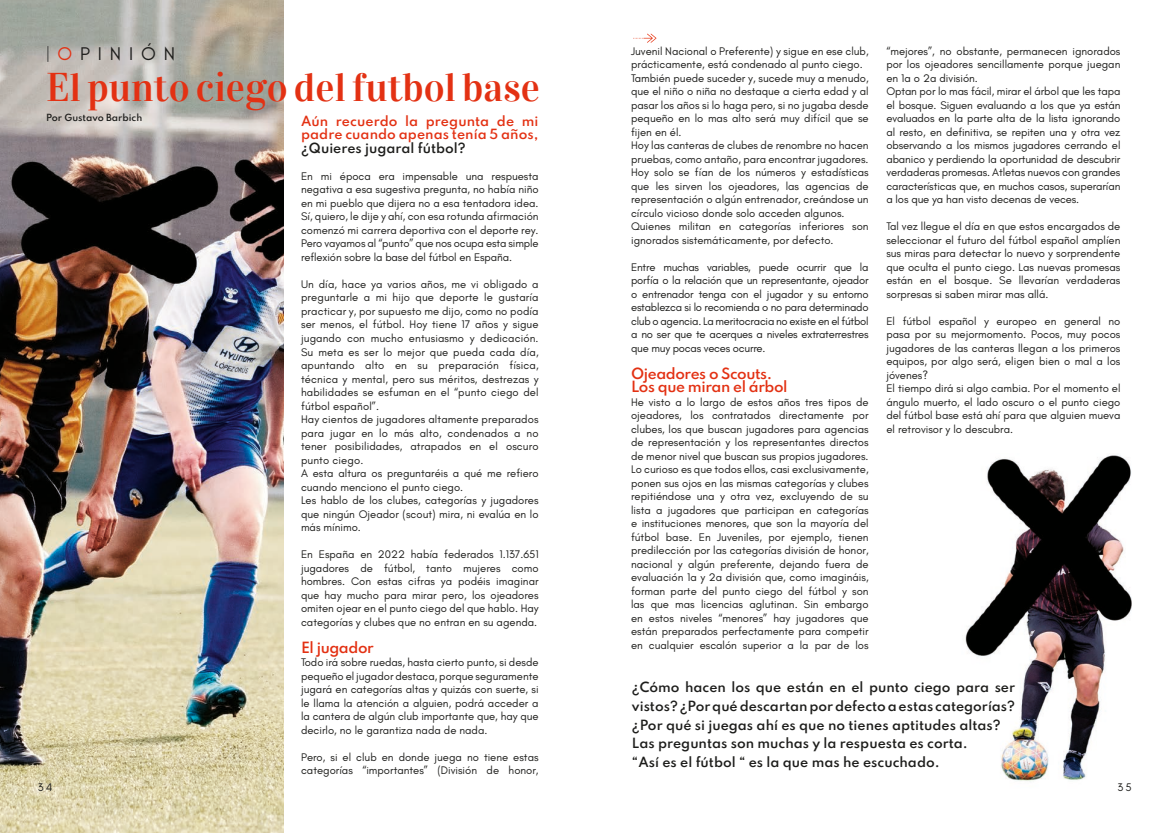
<style>
.page{position:relative;width:1170px;height:833px;background:#fff}
.page>*{position:absolute;margin:0;border:0;box-sizing:border-box;transform-origin:0 0}
.Título_-_Negro{font:40px "Vidaloka";color:#e33113}
.t1{font:18.75px "Glacial Indifference";letter-spacing:.42em;color:#1d1d1b}
.t2{font:600 13.75px "Spartan";letter-spacing:-.03em;color:#e33113}
.t3{font:600 12.5px/18.8px "Spartan";color:#1d1d1b}
.t4{font:600 12.5px/13.5px "Spartan";color:#e33113;text-align:justify}
.t5{font:11.25px/13.5px "Glacial Indifference";color:#1d1d1b;text-align:justify}
.Texto_en_Castellano{font:600 8.75px "Spartan";color:#1d1d1b}
.s1{color:#e33113}
.s2{color:#1d1d1b}
</style>
<div class="page">
<img style="left:0;top:0;width:283px;height:833px">
<img style="left:965px;top:455px;width:165px;height:327px">
<svg style="left:47px;top:46px;width:1px;height:16px"></svg>
<svg style="left:633px;top:34px;width:23px;height:9px"></svg>
<p class="t1" style="left:57px;top:43px;width:119px"><span class="s1">O</span>PINIÓN</p>
<p class="Título_-_Negro" style="left:46px;top:63px;width:495px">El punto ciego del futbol base</p>
<p class="Texto_en_Castellano" style="left:46px;top:111px;width:98px">Por Gustavo Barbich</p>
<p class="t4" style="left:301px;top:114px;width:239px">Aún recuerdo la pregunta de mi padre cuando apenas tenía 5 años, <span class="s2">¿Quieres jugaral fútbol?</span></p>
<p class="t5" style="left:301px;top:170px;width:239px">En mi época era impensable una respuesta negativa a esa sugestiva pregunta, no había niño en mi pueblo que dijera no a esa tentadora idea.<br>Sí, quiero, le dije y ahí, con esa rotunda afirmación comenzó mi carrera deportiva con el deporte rey.</p>
<p class="t5" style="left:301px;top:237px;width:239px">Pero vayamos al “punto” que nos ocupa esta simple reflexión sobre la base del fútbol en España.</p>
<p class="t5" style="left:301px;top:278px;width:239px">Un día, hace ya varios años, me vi obligado a preguntarle a mi hijo que deporte le gustaría practicar y, por supuesto me dijo, como no podía ser menos, el fútbol. Hoy tiene 17 años y sigue jugando con mucho entusiasmo y dedicación.<br>Su meta es ser lo mejor que pueda cada día, apuntando alto en su preparación física, técnica y mental, pero sus méritos, destrezas y habilidades se esfuman en el “punto ciego del fútbol español”.</p>
<p class="t5" style="left:301px;top:413px;width:239px">Hay cientos de jugadores altamente preparados para jugar en lo más alto, condenados a no tener posibilidades, atrapados en el oscuro punto ciego.</p>
<p class="t5" style="left:301px;top:467px;width:239px">A esta altura os preguntaréis a qué me refiero cuando menciono el punto ciego.</p>
<p class="t5" style="left:301px;top:494px;width:239px">Les hablo de los clubes, categorías y jugadores que ningún Ojeador (scout) mira, ni evalúa en lo más mínimo.</p>
<p class="t5" style="left:301px;top:548px;width:239px">En España en 2022 había federados 1.137.651 jugadores de fútbol, tanto mujeres como hombres. Con estas cifras ya podéis imaginar que hay mucho para mirar pero, los ojeadores omiten ojear en el punto ciego del que hablo. Hay categorías y clubes que no entran en su agenda.</p>
<p class="t2" style="left:301px;top:637px;width:74px">El jugador</p>
<p class="t5" style="left:301px;top:656px;width:239px">Todo irá sobre ruedas, hasta cierto punto, si desde pequeño el jugador destaca, porque seguramente jugará en categorías altas y quizás con suerte, si le llama la atención a alguien, podrá acceder a la cantera de algún club importante que, hay que decirlo, no le garantiza nada de nada.</p>
<p class="t5" style="left:301px;top:750px;width:239px">Pero, si el club en donde juega no tiene estas categorías “importantes” (División de honor,</p>
<p class="t5" style="left:38px;top:780px;width:16px">34</p>
<p class="t5" style="left:631px;top:44px;width:239px">Juvenil Nacional o Preferente) y sigue en ese club, prácticamente, está condenado al punto ciego.</p>
<p class="t5" style="left:631px;top:71px;width:239px">También puede suceder y, sucede muy a menudo, que el niño o niña no destaque a cierta edad y al pasar los años si lo haga pero, si no jugaba desde pequeño en lo mas alto será muy difícil que se fijen en él.</p>
<p class="t5" style="left:631px;top:139px;width:239px">Hoy las canteras de clubes de renombre no hacen pruebas, como antaño, para encontrar jugadores.<br>Hoy solo se fían de los números y estadísticas que les sirven los ojeadores, las agencias de representación o algún entrenador, creándose un círculo vicioso donde solo acceden algunos.</p>
<p class="t5" style="left:631px;top:220px;width:239px">Quienes militan en categorías inferiores son ignorados sistemáticamente, por defecto.</p>
<p class="t5" style="left:631px;top:260px;width:239px">Entre muchas variables, puede ocurrir que la porfía o la relación que un representante, ojeador o entrenador tenga con el jugador y su entorno establezca si lo recomienda o no para determinado club o agencia. La meritocracia no existe en el fútbol a no ser que te acerques a niveles extraterrestres que muy pocas veces ocurre.</p>
<p class="t2" style="left:631px;top:363px;width:143px">Ojeadores o Scouts.</p>
<p class="t2" style="left:631px;top:376px;width:158px">Los que miran el árbol</p>
<p class="t5" style="left:631px;top:395px;width:239px">He visto a lo largo de estos años tres tipos de ojeadores, los contratados directamente por clubes, los que buscan jugadores para agencias de representación y los representantes directos de menor nivel que buscan sus propios jugadores.</p>
<p class="t5" style="left:631px;top:463px;width:239px">Lo curioso es que todos ellos, casi exclusivamente, ponen sus ojos en las mismas categorías y clubes repitiéndose una y otra vez, excluyendo de su lista a jugadores que participan en categorías e instituciones menores, que son la mayoría del fútbol base. En Juveniles, por ejemplo, tienen predilección por las categorías división de honor, nacional y algún preferente, dejando fuera de evaluación 1a y 2a división que, como imagináis, forman parte del punto ciego del fútbol y son las que mas licencias aglutinan. Sin embargo en estos niveles “menores” hay jugadores que están preparados perfectamente para competir en cualquier escalón superior a la par de los</p>
<p class="t3" style="left:632px;top:677px;width:384px">¿Cómo hacen los que están en el punto ciego para ser vistos? ¿Por qué descartan por defecto a estas categorías?</p>
<p class="t3" style="left:632px;top:715px;width:370px">¿Por qué si juegas ahí es que no tienes aptitudes altas?</p>
<p class="t3" style="left:632px;top:733px;width:337px">Las preguntas son muchas y la respuesta es corta.</p>
<p class="t3" style="left:632px;top:752px;width:309px">“Así es el fútbol “ es la que mas he escuchado.</p>
<p class="t5" style="left:886px;top:44px;width:235px">“mejores”, no obstante, permanecen ignorados por los ojeadores sencillamente porque juegan en 1a o 2a división.</p>
<p class="t5" style="left:886px;top:85px;width:235px">Optan por lo mas fácil, mirar el árbol que les tapa el bosque. Siguen evaluando a los que ya están evaluados en la parte alta de la lista ignorando al resto, en definitiva, se repiten una y otra vez observando a los mismos jugadores cerrando el abanico y perdiendo la oportunidad de descubrir verdaderas promesas. Atletas nuevos con grandes características que, en muchos casos, superarían a los que ya han visto decenas de veces.</p>
<p class="t5" style="left:886px;top:220px;width:235px">Tal vez llegue el día en que estos encargados de seleccionar el futuro del fútbol español amplíen sus miras para detectar lo nuevo y sorprendente que oculta el punto ciego. Las nuevas promesas están en el bosque. Se llevarían verdaderas sorpresas si saben mirar mas allá.</p>
<p class="t5" style="left:886px;top:314px;width:235px">El fútbol español y europeo en general no pasa por su mejormomento. Pocos, muy pocos jugadores de las canteras llegan a los primeros equipos, por algo será, eligen bien o mal a los jóvenes?</p>
<p class="t5" style="left:886px;top:382px;width:236px">El tiempo dirá si algo cambia. Por el momento el ángulo muerto, el lado oscuro o el punto ciego del fútbol base está ahí para que alguien mueva el retrovisor y lo descubra.</p>
<p class="t5" style="left:1117px;top:780px;width:16px">35</p>
</div>
